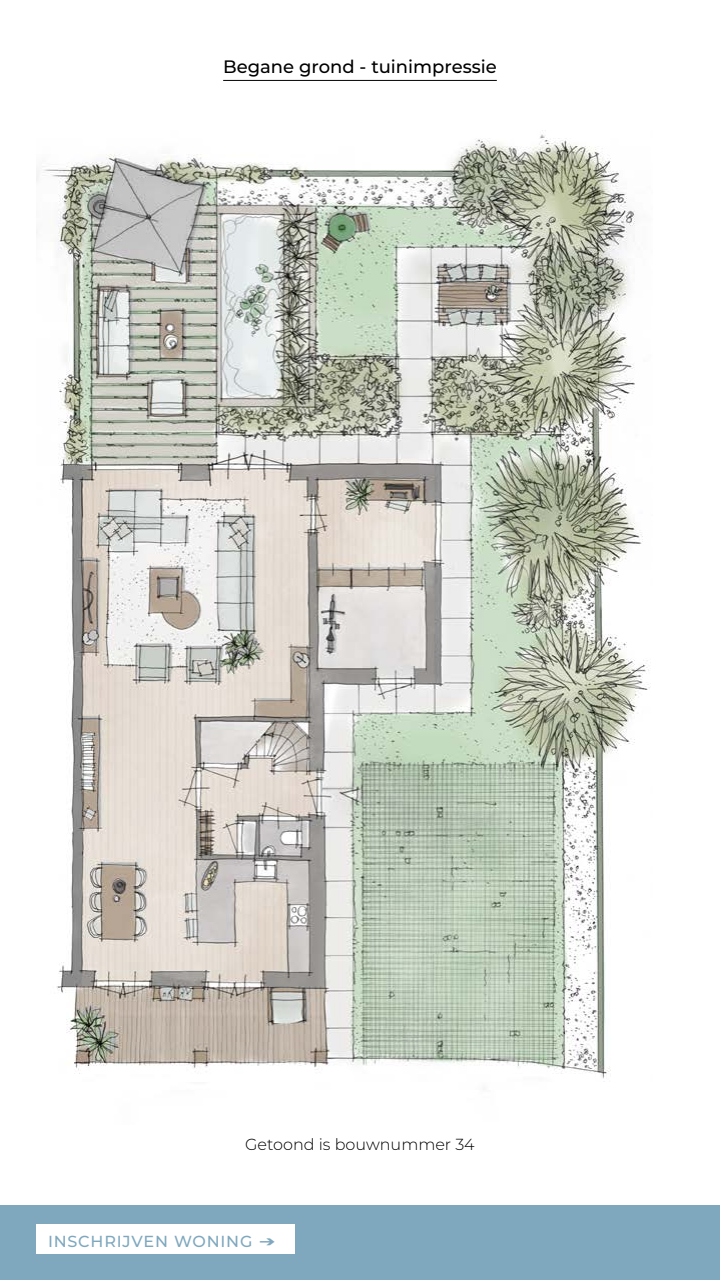
<style>
.page{position:relative;width:720px;height:1280px;background:#fff}
.page>*{position:absolute;margin:0;border:0;box-sizing:border-box;transform-origin:0 0}
.t1{font:500 18px "Montserrat";color:#000}
.t2{font:300 16px "Montserrat";color:#000}
.t3{font:500 16px "Montserrat";letter-spacing:.05em;color:#7fa8be}
.s1{font-weight:600}
</style>
<div class="page">
<img style="left:36px;top:130px;width:614px;height:952px">
<hr style="left:223px;top:80px;width:274px;height:1px;background:#000">
<div style="left:0;top:1205px;width:720px;height:75px;background:#7fa8be"></div>
<div style="left:36px;top:1224px;width:259px;height:30px;background:#fff"></div>
<p class="t1" style="left:223px;top:54px;width:275px">Begane grond - tuinimpressie</p>
<p class="t2" style="left:245px;top:1133px;width:231px">Getoond is bouwnummer 34</p>
<p class="t3" style="left:48px;top:1230px;width:231px">INSCHRIJVEN WONING <span class="s1">→</span></p>
</div>
